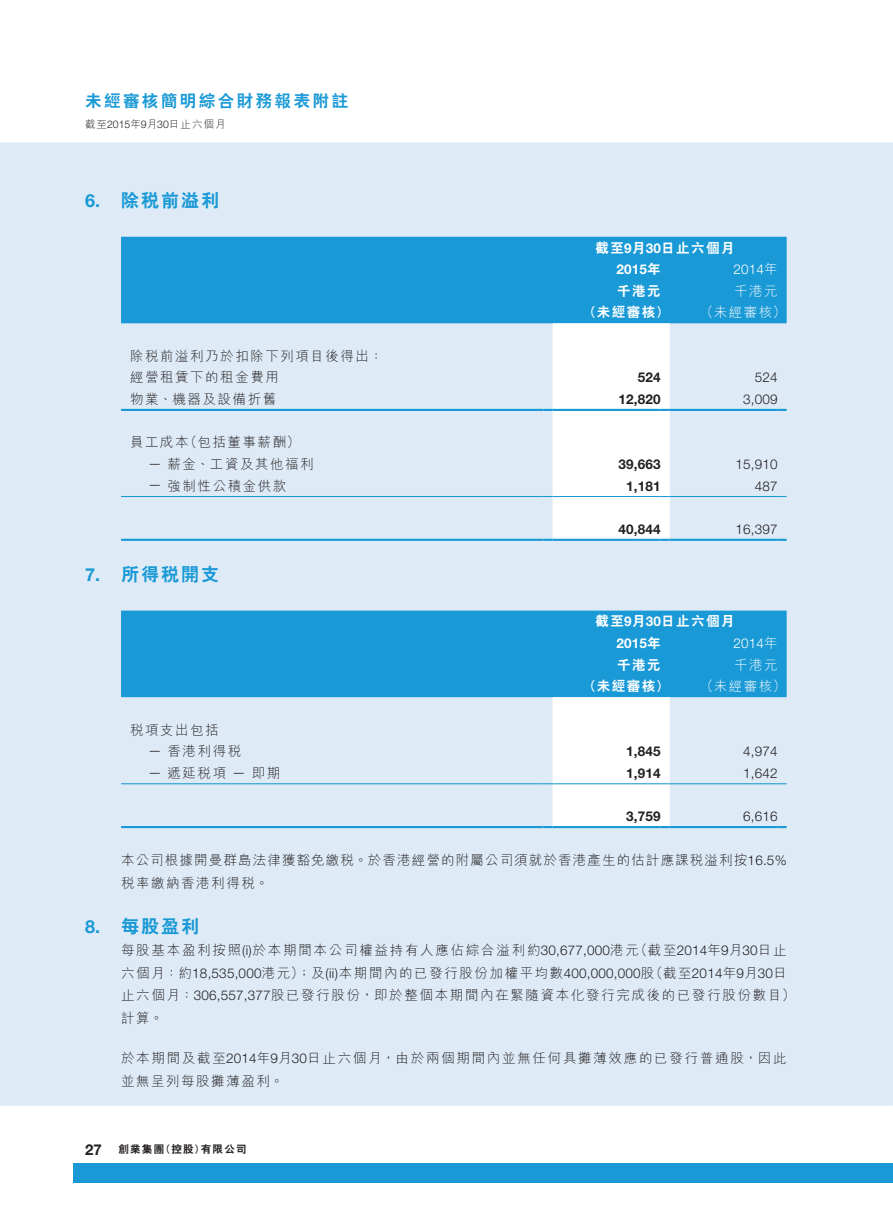
<style>
.page{position:relative;width:893px;height:1212px;background:#fff}
.page>*{position:absolute;margin:0;border:0;box-sizing:border-box;transform-origin:0 0}
._03_H1{font:800 18px "C Hei 2 HK";letter-spacing:.115em;color:#1999d6}
._03_H1-2{font:700 18px "Helvetica Neue LT Std";color:#1999d6}
.t1{font:800 16.5px "C Hei 2 HK";letter-spacing:.15em;color:#1999d6}
.t2{font:700 15px "Helvetica Neue LT Std";color:#231f20}
._12___P2{font:300 13.5px/22.5px "M Hei HK";letter-spacing:.12em;color:#231f20}
._15_Table_Stub{font:300 13.5px "M Hei HK";letter-spacing:.115em;color:#231f20}
._12___P2-2{font:300 13.5px/22.5px "M Hei HK";letter-spacing:.085em;color:#231f20}
._31_table_tab_6pt{font:700 13.5px "Helvetica Neue LT Std";letter-spacing:.015em;color:#231f20}
._31_table_tab_6pt-2{font:800 13.5px "C Hei 2 HK";letter-spacing:.115em;color:#fff}
._31_table_tab_6pt-3{font:300 13.5px "Helvetica Neue LT Std";letter-spacing:.015em;color:#231f20}
._31_table_tab_6pt-4{font:300 13.5px "M Hei HK";letter-spacing:.115em;color:#fff}
._12___P2-3{font:300 13.5px "Helvetica Neue LT Std";letter-spacing:.015em;color:#231f20}
._31_table_tab_6pt-5{font:300 13.5px "Helvetica Neue LT Std";letter-spacing:.015em;color:#fff}
._31_table_tab_6pt-6{font:700 13.5px "Helvetica Neue LT Std";letter-spacing:.015em;color:#fff}
.t3{font:300 10.5px "M Hei HK";letter-spacing:.1em;color:#231f20}
.t4{font:800 10.5px "C Hei 2 HK";letter-spacing:.125em;color:#231f20}
.s1{font-family:"Helvetica Neue LT Std"}
.s2{font-family:"Helvetica Neue LT Std";font-weight:700}
.s3{font-family:"C Hei 2 HK";font-weight:800}
.s4{font-family:"M Hei HK"}
</style>
<div class="page">
<div style="left:0;top:142px;width:893px;height:964px;background:#deebf7"></div>
<div style="left:74px;top:1163px;width:819px;height:19px;background:#1999d6"></div>
<div style="left:121px;top:237px;width:666px;height:86px;background:#1999d6"></div>
<hr style="left:121px;top:409px;width:423px;height:2px;background:#1999d6">
<hr style="left:670px;top:409px;width:108px;height:2px;background:#1999d6">
<svg style="left:778px;top:409px;width:9px;height:2px"></svg>
<hr style="left:121px;top:539px;width:423px;height:2px;background:#1999d6">
<hr style="left:670px;top:539px;width:108px;height:2px;background:#1999d6">
<svg style="left:778px;top:539px;width:9px;height:2px"></svg>
<hr style="left:121px;top:496px;width:423px;height:1px;background:#1999d6">
<svg style="left:544px;top:323px;width:126px;height:218px"></svg>
<hr style="left:670px;top:496px;width:108px;height:1px;background:#1999d6">
<div style="left:121px;top:611px;width:666px;height:86px;background:#1999d6"></div>
<hr style="left:121px;top:783px;width:423px;height:1px;background:#1999d6">
<hr style="left:670px;top:783px;width:108px;height:1px;background:#1999d6">
<hr style="left:121px;top:826px;width:423px;height:2px;background:#1999d6">
<svg style="left:544px;top:697px;width:126px;height:131px"></svg>
<hr style="left:670px;top:826px;width:108px;height:2px;background:#1999d6">
<svg style="left:778px;top:826px;width:9px;height:2px"></svg>
<p class="t1" style="left:85px;top:90px;width:265px">未經審核簡明綜合財務報表附註</p>
<p class="t3" style="left:85px;top:116px;width:142px">截至<span class="s1">2015</span>年月<span class="s1">9 30</span>日止六個月</p>
<p class="_03_H1-2" style="left:85px;top:190px;width:17px">6.</p>
<p class="_03_H1-2" style="left:85px;top:564px;width:17px">7.</p>
<p class="_03_H1-2" style="left:85px;top:915px;width:17px">8.</p>
<p class="_03_H1" style="left:121px;top:189px;width:100px">除稅前溢利</p>
<p class="_15_Table_Stub" style="left:130px;top:346px;width:254px">除稅前溢利乃於扣除下列項目後得出：</p>
<p class="_15_Table_Stub" style="left:130px;top:368px;width:150px">經營租賃下的租金費用</p>
<p class="_15_Table_Stub" style="left:130px;top:390px;width:148px">物業、機器及設備折舊</p>
<p class="_15_Table_Stub" style="left:184px;top:433px;width:118px">（包括董事薪酬(</p>
<p class="_15_Table_Stub" style="left:130px;top:433px;width:60px">員工成本</p>
<p class="_15_Table_Stub" style="left:148px;top:455px;width:167px"><span class="s1">—</span> 薪金、工資及其他福利</p>
<p class="_15_Table_Stub" style="left:148px;top:476px;width:140px"><span class="s1">—</span> 強制性公積金供款</p>
<p class="_03_H1" style="left:121px;top:563px;width:100px">所得稅開支</p>
<p class="_15_Table_Stub" style="left:130px;top:720px;width:90px">稅項支出包括</p>
<p class="_15_Table_Stub" style="left:148px;top:742px;width:95px"><span class="s1">—</span> 香港利得稅</p>
<p class="_15_Table_Stub" style="left:148px;top:763px;width:134px"><span class="s1">—</span> 遞延稅項 <span class="s1">—</span> 即期</p>
<p class="_31_table_tab_6pt-2" style="left:596px;top:238px;width:141px">截至月<span class="s2">9 30</span>日止六個月</p>
<p class="_31_table_tab_6pt-6" style="left:616px;top:261px;width:46px">2015<span class="s3">年</span></p>
<p class="_31_table_tab_6pt-5" style="left:733px;top:261px;width:46px">2014<span class="s4">年</span></p>
<p class="_31_table_tab_6pt-2" style="left:617px;top:282px;width:45px">千港元</p>
<p class="_31_table_tab_6pt-4" style="left:734px;top:281px;width:45px">千港元</p>
<p class="_31_table_tab_6pt-2" style="left:583px;top:303px;width:87px">（未經審核）</p>
<p class="_31_table_tab_6pt-4" style="left:700px;top:303px;width:87px">（未經審核(</p>
<p class="_31_table_tab_6pt" style="left:638px;top:369px;width:24px">524</p>
<p class="_31_table_tab_6pt-3" style="left:755px;top:369px;width:24px">524</p>
<p class="_31_table_tab_6pt" style="left:618px;top:391px;width:44px">12,820</p>
<p class="_31_table_tab_6pt-3" style="left:743px;top:391px;width:36px">3,009</p>
<p class="_31_table_tab_6pt" style="left:618px;top:456px;width:44px">39,663</p>
<p class="_31_table_tab_6pt-3" style="left:735px;top:456px;width:44px">15,910</p>
<p class="_31_table_tab_6pt" style="left:626px;top:477px;width:36px">1,181</p>
<p class="_31_table_tab_6pt-3" style="left:755px;top:478px;width:24px">487</p>
<p class="_31_table_tab_6pt" style="left:618px;top:521px;width:44px">40,844</p>
<p class="_31_table_tab_6pt-3" style="left:735px;top:521px;width:44px">16,397</p>
<p class="_31_table_tab_6pt-2" style="left:596px;top:612px;width:141px">截至月<span class="s2">9 30</span>日止六個月</p>
<p class="_31_table_tab_6pt-6" style="left:616px;top:635px;width:46px">2015<span class="s3">年</span></p>
<p class="_31_table_tab_6pt-5" style="left:733px;top:635px;width:46px">2014<span class="s4">年</span></p>
<p class="_31_table_tab_6pt-2" style="left:617px;top:656px;width:45px">千港元</p>
<p class="_31_table_tab_6pt-4" style="left:734px;top:655px;width:45px">千港元</p>
<p class="_31_table_tab_6pt-2" style="left:583px;top:677px;width:87px">（未經審核）</p>
<p class="_31_table_tab_6pt-4" style="left:700px;top:677px;width:87px">（未經審核(</p>
<p class="_31_table_tab_6pt" style="left:626px;top:743px;width:36px">1,845</p>
<p class="_31_table_tab_6pt-3" style="left:743px;top:743px;width:36px">4,974</p>
<p class="_31_table_tab_6pt" style="left:626px;top:765px;width:36px">1,914</p>
<p class="_31_table_tab_6pt-3" style="left:743px;top:765px;width:36px">1,642</p>
<p class="_31_table_tab_6pt" style="left:626px;top:808px;width:36px">3,759</p>
<p class="_12___P2-2" style="left:121px;top:848px;width:667px">本公司根據開曼群島法律獲豁免繳稅。於香港經營的附屬公司須就於香港產生的估計應課稅溢利按<span class="s1">16.5%</span>稅率繳納香港利得稅。</p>
<p class="_03_H1" style="left:121px;top:914px;width:80px">每股盈利</p>
<p class="_31_table_tab_6pt-3" style="left:743px;top:808px;width:36px">6,616</p>
<p class="_12___P2" style="left:634px;top:938px;width:154px">（截至<span class="s1">2014</span>年月<span class="s1">9 30</span>日止</p>
<p class="_12___P2" style="left:121px;top:938px;width:519px">每股基本盈利按照 <span class="s1">)i(</span> 於本期間本公司權益持有人應佔綜合溢利約<span class="s1">30,677,000</span>港元</p>
<p class="_12___P2" style="left:121px;top:961px;width:676px">六個月：約<span class="s1">18,535,000</span>港元）；及 <span class="s1">)i i(</span> 本期間內的已發行股份加權平均數<span class="s1">400,000,000</span>股<br>止六個月：<span class="s1">306,557,377</span>股已發行股份，即於整個本期間內在緊隨資本化發行完成後的已發行股份數目(計算。</p>
<p class="_12___P2" style="left:121px;top:1046px;width:667px">於本期間及截至<span class="s1">2014</span>年月<span class="s1">9 30</span>日止六個月，由於兩個期間內並無任何具攤薄效應的已發行普通股，因此並無呈列每股攤薄盈利。</p>
<p class="_12___P2-3" style="left:649px;top:965px;width:139px"><span class="s4">（截至</span>2014<span class="s4">年月</span>9 30<span class="s4">日</span></p>
<p class="t2" style="left:85px;top:1140px;width:18px">27</p>
<p class="t4" style="left:118px;top:1142px;width:47px">創業集團</p>
<p class="t4" style="left:161px;top:1142px;width:45px">（控股）</p>
<p class="t4" style="left:201px;top:1142px;width:47px">有限公司</p>
</div>
